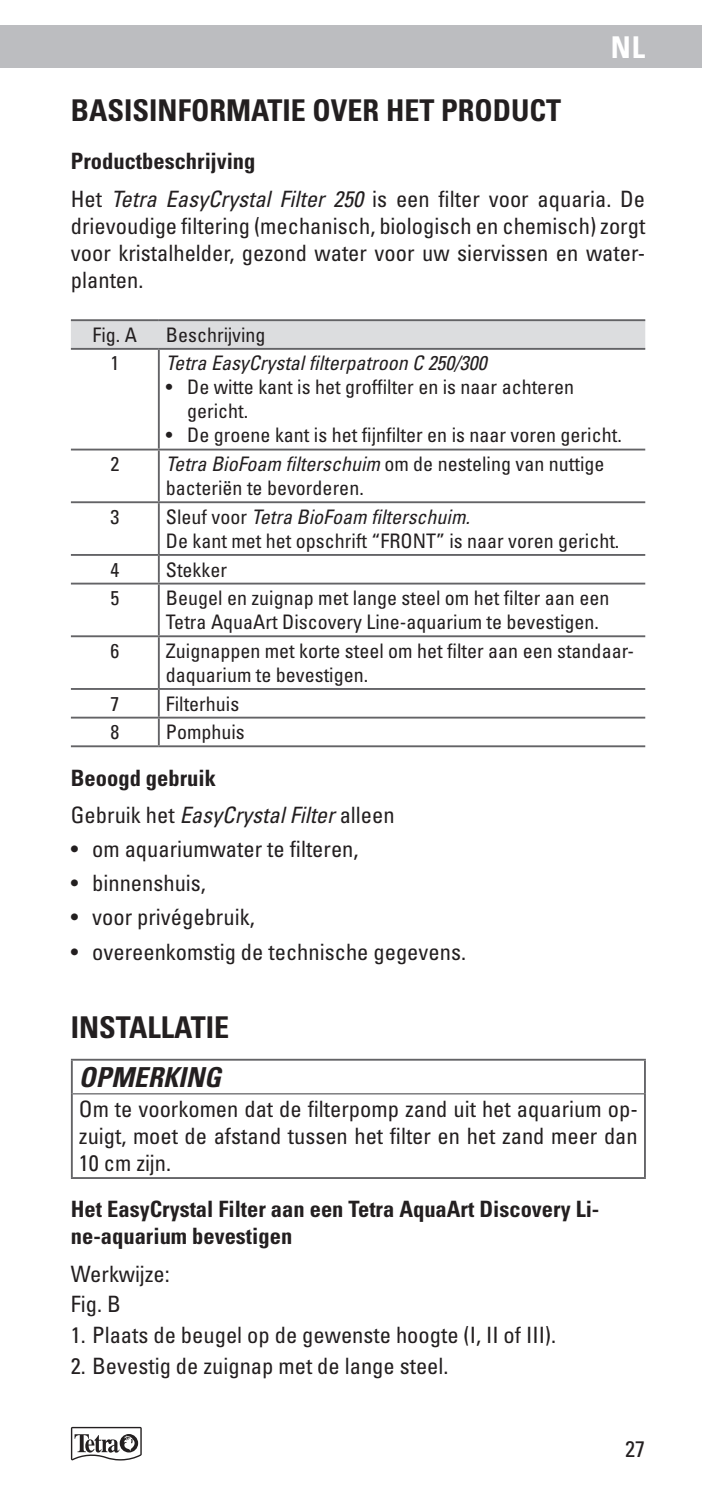
<style>
.page{position:relative;width:702px;height:1489px;background:#fff}
.page>*{position:absolute;margin:0;border:0;box-sizing:border-box;transform-origin:0 0}
.Head_1{font:700 condensed 30px "Univers LT Pro";color:#231f20}
.t1{font:700 condensed 30px "Univers LT Pro";color:#fff}
.Text_Hinweis{font:italic 700 condensed 27.5px "Univers LT Pro";color:#231f20}
.Text_norm{font:condensed 22.5px/27px "Univers LT Pro";color:#231f20;text-align:justify}
.Head_2{font:700 condensed 22.5px/27px "Univers LT Pro";color:#231f20}
.Text_norm-2{font:italic condensed 22.5px "Univers LT Pro";color:#231f20}
.Text_Abb{font:condensed 22.5px "Univers LT Pro";color:#231f20}
.Tab_norm{font:condensed 20px/24px "Univers LT Pro";color:#231f20}
.Tab_norm-2{font:italic condensed 20px "Univers LT Pro";color:#231f20}
.Tab_zen{font:condensed 20px "Univers LT Pro";color:#231f20}
.s1{font-style:italic}
.s2{font-style:normal}
</style>
<div class="page">
<div style="left:0;top:25px;width:702px;height:43px;background:#bcbdc0"></div>
<svg style="left:71px;top:1426px;width:71px;height:34px"></svg>
<svg style="left:71px;top:321px;width:574px;height:27px;background:#dadbdd"></svg>
<hr style="left:71px;top:319px;width:88px;height:2px;background:#636366">
<hr style="left:159px;top:319px;width:486px;height:2px;background:#636366">
<hr style="left:71px;top:348px;width:88px;height:2px;background:#636366">
<hr style="left:159px;top:348px;width:486px;height:2px;background:#636366">
<hr style="left:159px;top:448px;width:486px;height:2px;background:#636366">
<hr style="left:159px;top:501px;width:486px;height:2px;background:#636366">
<hr style="left:159px;top:554px;width:486px;height:2px;background:#636366">
<hr style="left:159px;top:582px;width:486px;height:2px;background:#636366">
<hr style="left:159px;top:635px;width:486px;height:2px;background:#636366">
<hr style="left:159px;top:688px;width:486px;height:2px;background:#636366">
<hr style="left:159px;top:716px;width:486px;height:2px;background:#636366">
<hr style="left:159px;top:745px;width:486px;height:2px;background:#636366">
<hr style="left:158px;top:350px;width:2px;height:98px;background:#636366">
<hr style="left:71px;top:448px;width:88px;height:2px;background:#636366">
<hr style="left:158px;top:450px;width:2px;height:51px;background:#636366">
<hr style="left:71px;top:501px;width:88px;height:2px;background:#636366">
<hr style="left:158px;top:503px;width:2px;height:51px;background:#636366">
<hr style="left:71px;top:554px;width:88px;height:2px;background:#636366">
<hr style="left:158px;top:556px;width:2px;height:26px;background:#636366">
<hr style="left:71px;top:582px;width:88px;height:2px;background:#636366">
<hr style="left:158px;top:584px;width:2px;height:51px;background:#636366">
<hr style="left:71px;top:635px;width:88px;height:2px;background:#636366">
<hr style="left:158px;top:637px;width:2px;height:51px;background:#636366">
<hr style="left:71px;top:688px;width:88px;height:2px;background:#636366">
<hr style="left:158px;top:690px;width:2px;height:26px;background:#636366">
<hr style="left:71px;top:716px;width:88px;height:2px;background:#636366">
<hr style="left:158px;top:718px;width:2px;height:27px;background:#636366">
<hr style="left:71px;top:745px;width:88px;height:2px;background:#636366">
<hr style="left:71px;top:1060px;width:2px;height:33px;background:#636366">
<hr style="left:644px;top:1060px;width:2px;height:33px;background:#636366">
<hr style="left:71px;top:1093px;width:2px;height:83px;background:#636366">
<hr style="left:644px;top:1093px;width:2px;height:83px;background:#636366">
<hr style="left:71px;top:1176px;width:575px;height:2px;background:#636366">
<hr style="left:71px;top:1058px;width:575px;height:2px;background:#636366">
<hr style="left:73px;top:1093px;width:571px;height:1px;background:#636366">
<h1 class="t1" style="left:610px;top:28px;width:36px">NL</h1>
<p class="Head_1" style="left:71px;top:92px;width:491px">BASISINFORMATIE OVER HET PRODUCT</p>
<p class="Head_2" style="left:71px;top:148px;width:186px">Productbeschrijving</p>
<p class="Text_norm" style="left:71px;top:185px;width:576px">Het <span class="s1">Tetra EasyCrystal Filter 250</span> is een filter voor aquaria. De drievoudige filtering (mechanisch, biologisch en chemisch) zorgt voor kristalhelder, gezond water voor uw siervissen en water&shy;planten.</p>
<p class="Tab_zen" style="left:93px;top:322px;width:46px">Fig. A</p>
<p class="Tab_norm" style="left:166px;top:322px;width:101px">Beschrijving</p>
<p class="Tab_zen" style="left:110px;top:350px;width:10px">1</p>
<p class="Tab_norm-2" style="left:166px;top:350px;width:322px">Tetra EasyCrystal filterpatroon C 250/300</p>
<p class="Tab_norm" style="left:187px;top:375px;width:388px;text-indent:-21px">• De witte kant is het groffilter en is naar achteren gericht.</p>
<p class="Tab_norm" style="left:166px;top:423px;width:457px">• De groene kant is het fijnfilter en is naar voren gericht.</p>
<p class="Tab_zen" style="left:110px;top:451px;width:10px">2</p>
<p class="Tab_norm" style="left:166px;top:452px;width:440px"><span class="s1">Tetra BioFoam filterschuim</span> om de nesteling van nuttige bacteriën te bevorderen.</p>
<p class="Tab_zen" style="left:110px;top:504px;width:10px">3</p>
<p class="Tab_norm-2" style="left:166px;top:504px;width:305px"><span class="s2">Sleuf voor</span> Tetra BioFoam filterschuim.</p>
<p class="Tab_norm" style="left:166px;top:528px;width:455px">De kant met het opschrift “FRONT” is naar voren gericht.</p>
<p class="Tab_zen" style="left:110px;top:556px;width:10px">4</p>
<p class="Tab_norm" style="left:166px;top:557px;width:63px">Stekker</p>
<p class="Tab_zen" style="left:110px;top:585px;width:10px">5</p>
<p class="Tab_norm" style="left:166px;top:585px;width:445px">Beugel en zuignap met lange steel om het filter aan een<br>Tetra AquaArt Discovery Line-aquarium te bevestigen.</p>
<p class="Tab_zen" style="left:110px;top:638px;width:10px">6</p>
<p class="Tab_norm" style="left:166px;top:638px;width:470px">Zuignappen met korte steel om het filter aan een standaar&shy;daquarium te bevestigen.</p>
<p class="Tab_zen" style="left:110px;top:690px;width:10px">7</p>
<p class="Tab_norm" style="left:166px;top:691px;width:75px">Filterhuis</p>
<p class="Tab_zen" style="left:110px;top:719px;width:10px">8</p>
<p class="Tab_norm" style="left:166px;top:719px;width:80px">Pomphuis</p>
<p class="Head_2" style="left:71px;top:764px;width:146px">Beoogd gebruik</p>
<p class="Text_norm-2" style="left:71px;top:800px;width:325px"><span class="s2">Gebruik het</span> EasyCrystal Filter <span class="s2">alleen</span></p>
<p class="Text_norm" style="left:71px;top:835px;width:289px">• om aquariumwater te filteren,</p>
<p class="Text_norm" style="left:71px;top:869px;width:136px">• binnenshuis,</p>
<p class="Text_norm" style="left:71px;top:903px;width:185px">• voor privégebruik,</p>
<p class="Text_norm" style="left:71px;top:937px;width:396px">• overeenkomstig de technische gegevens.</p>
<p class="Head_1" style="left:71px;top:1009px;width:160px">INSTALLATIE</p>
<p class="Text_Hinweis" style="left:79px;top:1060px;width:144px">OPMERKING</p>
<p class="Text_norm" style="left:79px;top:1094px;width:560px">Om te voorkomen dat de filterpomp zand uit het aquarium op&shy;zuigt, moet de afstand tussen het filter en het zand meer dan 10 cm zijn.</p>
<p class="Head_2" style="left:71px;top:1195px;width:530px">Het EasyCrystal Filter aan een Tetra AquaArt Discovery Li&shy;ne-aquarium bevestigen</p>
<p class="Text_norm" style="left:71px;top:1259px;width:100px">Werkwijze:</p>
<p class="Text_Abb" style="left:71px;top:1290px;width:51px">Fig. B</p>
<p class="Text_norm" style="left:71px;top:1320px;width:486px">1. Plaats de beugel op de gewenste hoogte (I, II of III).</p>
<p class="Text_norm" style="left:71px;top:1351px;width:379px">2. Bevestig de zuignap met de lange steel.</p>
<p class="Text_norm" style="left:625px;top:1434px;width:21px">27</p>
</div>
